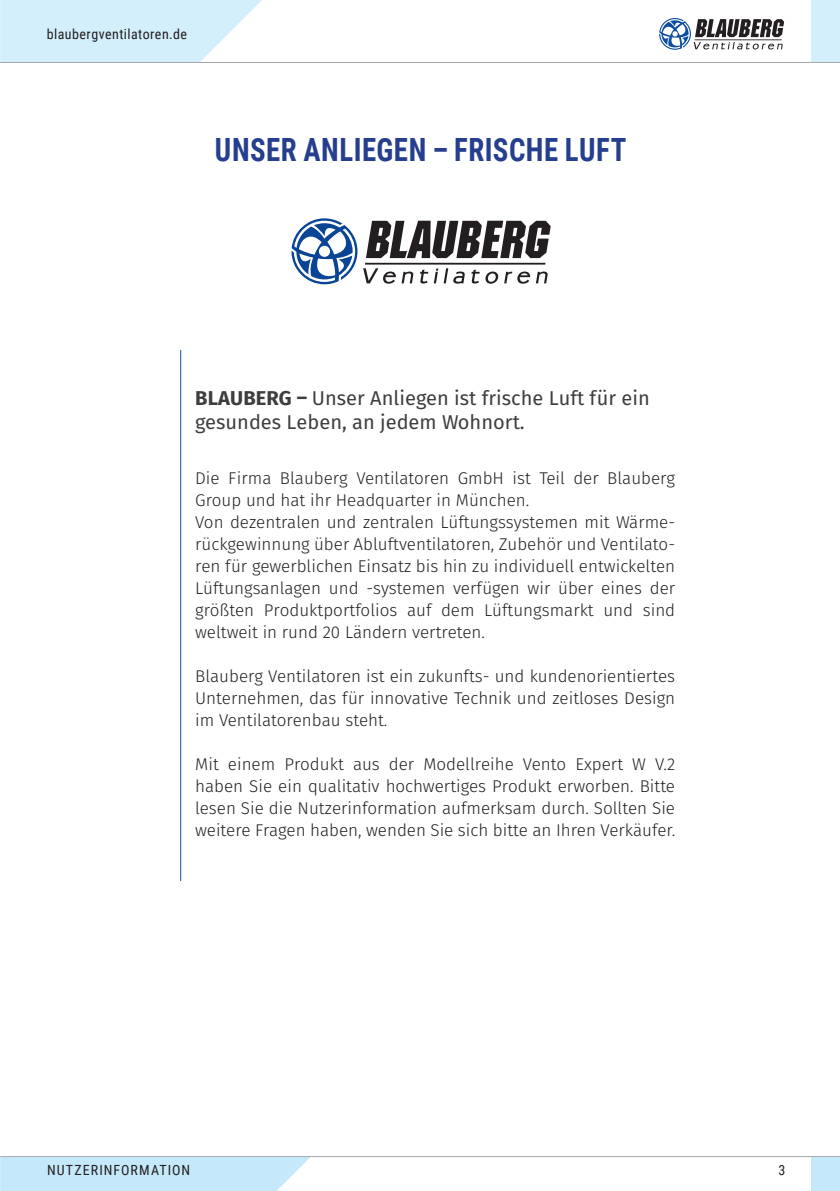
<style>
.page{position:relative;width:840px;height:1191px;background:#fff}
.page>*{position:absolute;margin:0;border:0;box-sizing:border-box;transform-origin:0 0}
.t1{font:700 32px "Roboto Condensed";letter-spacing:.015em;color:#253f8e;scale:.9 1}
.t2{font:20px/24px "Fira Sans";color:#3e3e3f}
.t3{font:300 17px/22px "Fira Sans";color:#231f20;text-align:justify}
.t4{font:14px "Roboto Condensed";letter-spacing:.035em;color:#231f20}
.t5{font:14px "Roboto Condensed";letter-spacing:.075em;color:#231f20}
.s1{font-weight:700}
</style>
<div class="page">
<div style="left:810px;top:1156px;width:29px;height:35px;background:#c5e9fa"></div>
<div style="left:0;top:1156px;width:311px;height:35px;background:#c5e9fa"></div>
<hr style="left:1px;top:1156px;width:838px;height:1px;background:#a8a9ad">
<div style="left:810px;top:0;width:29px;height:62px;background:#d3effb"></div>
<svg style="left:659px;top:18px;width:124px;height:32px"></svg>
<svg style="left:0;top:0;width:262px;height:62px;background:#d8f0fb"></svg>
<hr style="left:0;top:62px;width:839px;height:1px;background:#a8a9ad">
<svg style="left:291px;top:218px;width:66px;height:66px"></svg>
<svg style="left:363px;top:221px;width:187px;height:63px"></svg>
<hr style="left:180px;top:350px;width:1px;height:531px;background:#0d4da1">
<p class="t4" style="left:47px;top:24px;width:142px">blaubergventilatoren.de</p>
<h1 class="t1" style="left:215px;top:127px;width:458px">UNSER ANLIEGEN – FRISCHE LUFT</h1>
<p class="t2" style="left:195px;top:387px;width:456px"><span class="s1">BLAUBERG –</span> Unser Anliegen ist frische Luft für ein gesundes Leben, an jedem Wohnort.</p>
<p class="t3" style="left:195px;top:468px;width:481px;text-align:left">Die Firma Blauberg Ventilatoren GmbH ist Teil der Blauberg Group und hat ihr Headquarter in München.<br>Von dezentralen und zentralen Lüftungssystemen mit Wärme&shy;rückgewinnung über Abluftventilatoren, Zubehör und Ventilato&shy;ren für gewerblichen Einsatz bis hin zu individuell entwickelten Lüftungsanlagen und -systemen verfügen wir über eines der größten Produktportfolios auf dem Lüftungsmarkt und sind weltweit in rund 20 Ländern vertreten.</p>
<p class="t3" style="left:195px;top:666px;width:481px">Blauberg Ventilatoren ist ein zukunfts- und kundenorientiertes Unternehmen, das für innovative Technik und zeitloses Design im Ventilatorenbau steht.</p>
<p class="t3" style="left:195px;top:754px;width:481px">Mit einem Produkt aus der Modellreihe Vento Expert W V.2 haben Sie ein qualitativ hochwertiges Produkt erworben. Bitte lesen Sie die Nutzerinformation aufmerksam durch. Sollten Sie weitere Fragen haben, wenden Sie sich bitte an Ihren Verkäufer.</p>
<p class="t5" style="left:47px;top:1159px;width:145px">NUTZERINFORMATION</p>
<p class="t4" style="left:778px;top:1159px;width:8px">3</p>
</div>
